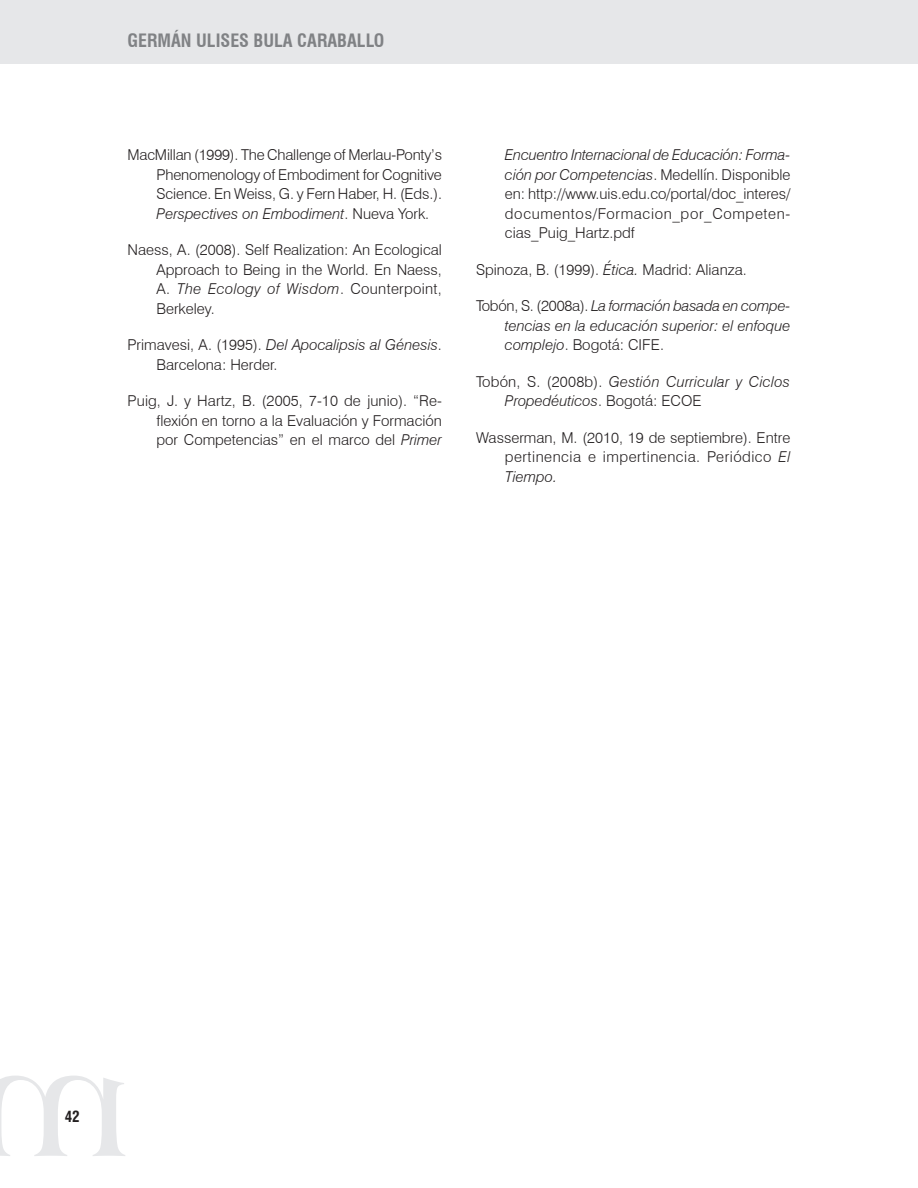
<style>
.page{position:relative;width:918px;height:1188px;background:#fff}
.page>*{position:absolute;margin:0;border:0;box-sizing:border-box;transform-origin:0 0}
.t1{font:700 condensed 18px "Swiss 721 BT";color:#808285}
.t2{font:300 15px/19.5px "Swiss 721 BT";color:#231f20;text-align:justify}
.t3{font:italic 300 15px/19.5px "Swiss 721 BT";color:#231f20;text-align:justify}
.t4{font:700 condensed 15px "Swiss 721 BT";color:#231f20}
.s1{font-style:italic}
.s2{font-style:normal}
</style>
<div class="page">
<div style="left:0;top:0;width:917px;height:64px;background:#e6e7e9"></div>
<p class="t1" style="left:128px;top:30px;width:258px">GERMÁN ULISES BULA CARABALLO</p>
<p class="t2" style="left:157px;top:145px;width:287px;text-indent:-29px">MacMillan (1999). The Challenge of Merlau-Ponty’s Phenomenology of Embodiment for Cognitive Science. En Weiss, G. y Fern Haber, H. (Eds.).<br><span class="s1">Perspectives on Embodiment</span>. Nueva York.</p>
<p class="t2" style="left:157px;top:240px;width:287px;text-indent:-29px">Naess, A. (2008). Self Realization: An Ecological Approach to Being in the World. En Naess, A. <span class="s1">The Ecology of Wisdom</span>. Counterpoint, Berkeley.</p>
<p class="t2" style="left:157px;top:335px;width:287px;text-indent:-29px">Primavesi, A. (1995). <span class="s1">Del Apocalipsis al Génesis</span>.<br>Barcelona: Herder.</p>
<p class="t2" style="left:157px;top:391px;width:287px;text-indent:-29px">Puig, J. y Hartz, B. (2005, 7-10 de junio). “Re&shy;flexión en torno a la Evaluación y Formación por Competencias” en el marco del <span class="s1">Primer</span></p>
<p class="t2" style="left:505px;top:145px;width:287px"><span class="s1">Encuentro Internacional de Educación: Forma&shy;ción por Competencias</span>. Medellín. Disponible en: http://www.uis.edu.co/portal/doc_interes/ documentos/Formacion_por_Competen&shy;cias_Puig_Hartz.pdf</p>
<p class="t2" style="left:476px;top:260px;width:272px">Spinoza, B. (1999). <span class="s1">Ética.</span> Madrid: Alianza.</p>
<p class="t3" style="left:505px;top:296px;width:287px;text-indent:-29px"><span class="s2">Tobón, S. (2008a).</span> La formación basada en compe&shy;tencias en la educación superior: el enfoque complejo<span class="s2">. Bogotá: CIFE.</span></p>
<p class="t3" style="left:505px;top:372px;width:287px;text-indent:-29px"><span class="s2">Tobón, S. (2008b).</span> Gestión Curricular y Ciclos<br>Propedéuticos<span class="s2">. Bogotá: ECOE</span></p>
<p class="t2" style="left:505px;top:428px;width:287px;text-indent:-29px">Wasserman, M. (2010, 19 de septiembre). Entre pertinencia e impertinencia. Periódico <span class="s1">El Tiempo.</span></p>
<p class="t4" style="left:65px;top:1107px;width:16px">42</p>
</div>
